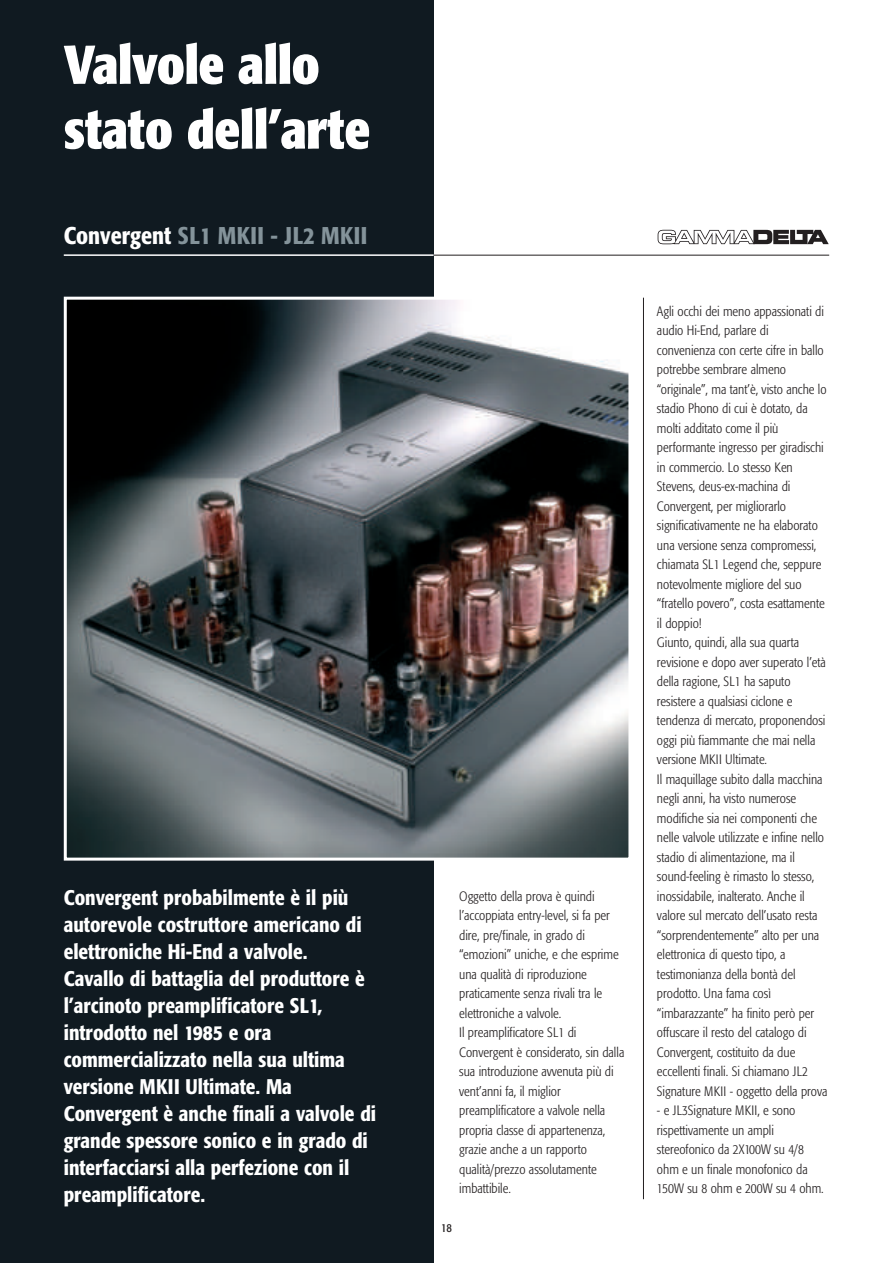
<style>
.page{position:relative;width:893px;height:1263px;background:#fff}
.page>*{position:absolute;margin:0;border:0;box-sizing:border-box;transform-origin:0 0}
.t1{font:700 condensed 54px/64.8px "Formata";letter-spacing:-.01em;color:#fff}
.t2{font:500 condensed 24px "Formata";color:#84939a}
.t3{font:500 condensed 21px/27px "Formata";color:#fff}
.t4{font:300 condensed 13.5px/19.5px "Formata";color:#231f20}
.t5{font:condensed 12px "Formata";color:#231f20}
.s1{color:#fff}
</style>
<div class="page">
<div style="left:0;top:0;width:434px;height:1263px;background:#101a21"></div>
<hr style="left:64px;top:254px;width:370px;height:2px;background:#fff">
<hr style="left:434px;top:255px;width:395px;height:1px;background:#231f20">
<hr style="left:643px;top:298px;width:1px;height:901px;background:#231f20">
<img style="left:68px;top:301px;width:559px;height:556px">
<div style="left:64px;top:297px;width:567px;height:564px;border:3px solid #fff"></div>
<svg style="left:658px;top:230px;width:171px;height:14px"></svg>
<h1 class="t1" style="left:64px;top:37px;width:308px">Valvole allo stato dell’arte</h1>
<h2 class="t2" style="left:64px;top:225px;width:305px"><span class="s1">Convergent</span> SL1 MKII - JL2 MKII</h2>
<p class="t3" style="left:64px;top:886px;width:314px">Convergent probabilmente è il più autorevole costruttore americano di elettroniche Hi-End a valvole.<br>Cavallo di battaglia del produttore è l’arcinoto preamplificatore SL1, introdotto nel 1985 e ora commercializzato nella sua ultima versione MKII Ultimate. Ma Convergent è anche finali a valvole di grande spessore sonico e in grado di interfacciarsi alla perfezione con il preamplificatore.</p>
<p class="t4" style="left:459px;top:887px;width:167px">Oggetto della prova è quindi l’accoppiata entry-level, si fa per dire, pre/finale, in grado di “emozioni” uniche, e che esprime una qualità di riproduzione praticamente senza rivali tra le elettroniche a valvole.<br>Il preamplificatore SL1 di<br>Convergent è considerato, sin dalla sua introduzione avvenuta più di vent’anni fa, il miglior preamplificatore a valvole nella propria classe di appartenenza, grazie anche a un rapporto qualità/prezzo assolutamente imbattibile.</p>
<p class="t5" style="left:441px;top:1223px;width:12px">18</p>
<p class="t4" style="left:657px;top:302px;width:172px">Agli occhi dei meno appassionati di audio Hi-End, parlare di convenienza con certe cifre in ballo potrebbe sembrare almeno “originale”, ma tant’è, visto anche lo stadio Phono di cui è dotato, da molti additato come il più performante ingresso per giradischi in commercio. Lo stesso Ken<br>Stevens, deus-ex-machina di<br>Convergent, per migliorarlo significativamente ne ha elaborato una versione senza compromessi, chiamata SL1 Legend che, seppure notevolmente migliore del suo “fratello povero”, costa esattamente il doppio!<br>Giunto, quindi, alla sua quarta revisione e dopo aver superato l’età della ragione, SL1 ha saputo resistere a qualsiasi ciclone e tendenza di mercato, proponendosi oggi più fiammante che mai nella versione MKII Ultimate.<br>Il maquillage subito dalla macchina negli anni, ha visto numerose modifiche sia nei componenti che nelle valvole utilizzate e infine nello stadio di alimentazione, ma il sound-feeling è rimasto lo stesso, inossidabile, inalterato. Anche il valore sul mercato dell’usato resta “sorprendentemente” alto per una elettronica di questo tipo, a testimonianza della bontà del prodotto. Una fama così “imbarazzante” ha finito però per offuscare il resto del catalogo di<br>Convergent, costituito da due eccellenti finali. Si chiamano JL2<br>Signature MKII - oggetto della prova</p>
<p class="t4" style="left:657px;top:1102px;width:168px">- e JL3Signature MKII, e sono rispettivamente un ampli stereofonico da 2X100W su 4/8 ohm e un finale monofonico da<br>150W su 8 ohm e 200W su 4 ohm.</p>
</div>
